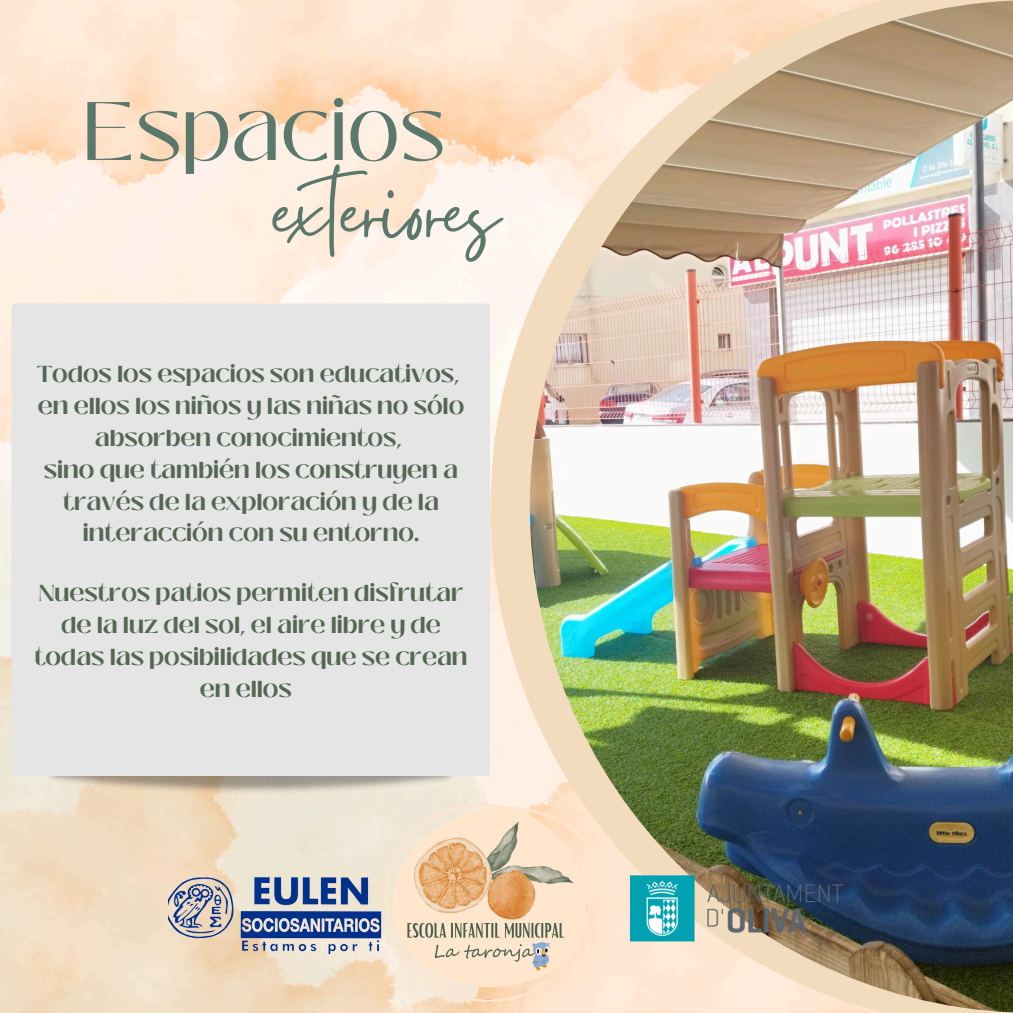
<style>
.page{position:relative;width:1013px;height:1013px;background:#fff}
.page>*{position:absolute;margin:0;border:0;box-sizing:border-box;transform-origin:0 0}
.t1{font:109.38px "Gistesy";color:#5b786d}
.t2{font:82.5px "Black Mango";color:#5b786d}
.t3{font:700 23px/31.9px "Black Mango";color:#556754;text-align:center}
</style>
<div class="page">
<img style="left:0;top:0;width:490px;height:1012px">
<svg style="left:490px;top:0;width:40px;height:776px"></svg>
<img style="left:530px;top:0;width:482px;height:1012px">
<div style="left:11px;top:303px;width:479px;height:473px;background:#e5e5e5;border-radius:5px"></div>
<img style="left:44px;top:776px;width:325px;height:20px">
<img style="left:369px;top:776px;width:243px;height:236px">
<img style="left:628px;top:872px;width:216px;height:72px">
<img style="left:168px;top:858px;width:217px;height:107px">
<h2 class="t2" style="left:82px;top:69px;width:365px">Espacios</h2>
<h1 class="t1" style="left:272px;top:136px;width:228px">exteriores</h1>
<p class="t3" style="left:37px;top:358px;width:424px">Todos los espacios son educativos,</p>
<p class="t3" style="left:38px;top:390px;width:428px">en ellos los niños y las niñas no sólo absorben conocimientos,</p>
<p class="t3" style="left:44px;top:454px;width:416px">sino que también los construyen a través de la exploración y de la interacción con su entorno.</p>
<p class="t3" style="left:34px;top:577px;width:434px">Nuestros patios permiten disfrutar de la luz del sol, el aire libre y de todas las posibilidades que se crean en ellos</p>
</div>
